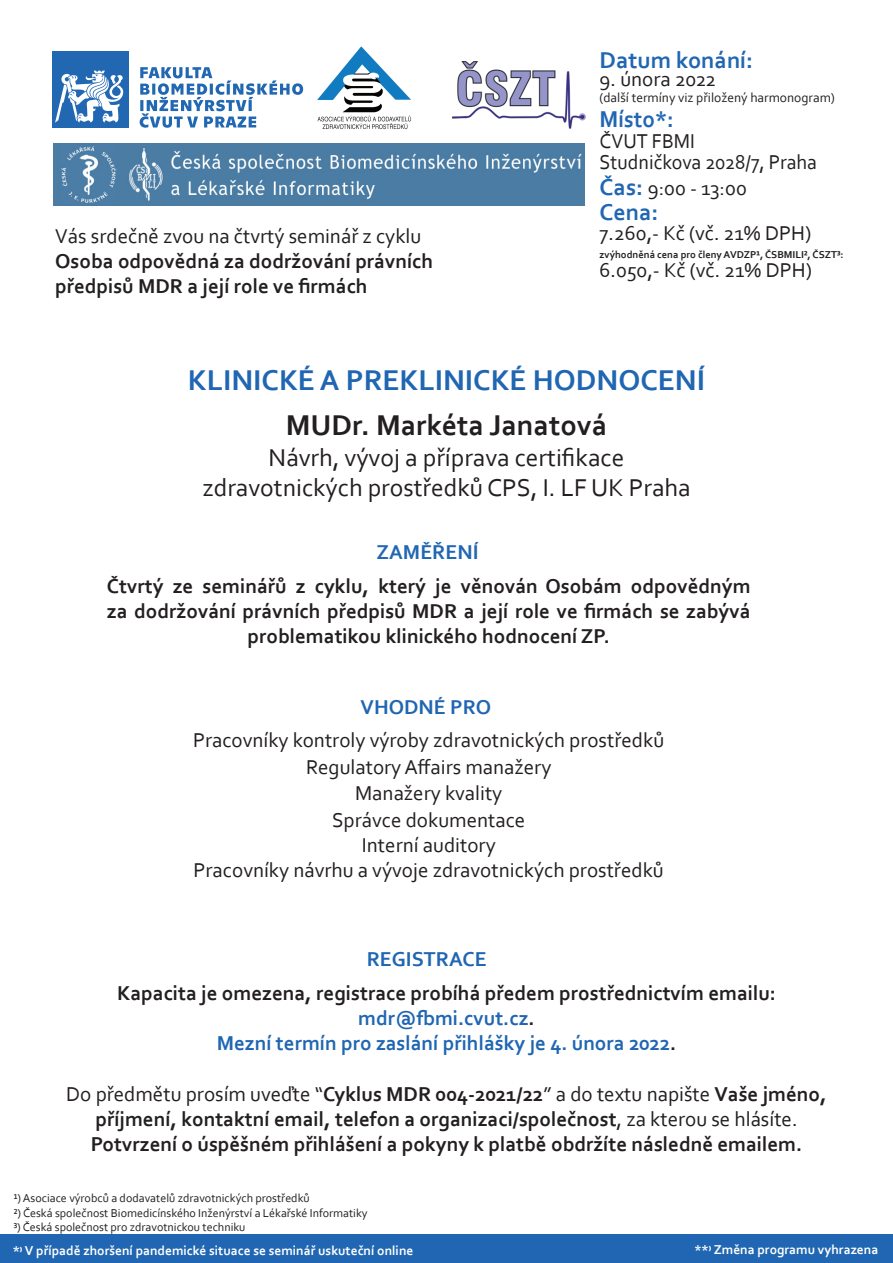
<style>
.page{position:relative;width:893px;height:1263px;background:#fff}
.page>*{position:absolute;margin:0;border:0;box-sizing:border-box;transform-origin:0 0}
.t1{font:700 30px "Corbel";color:#2066b2}
.t2{font:700 30px "Corbel";color:#231f20}
.t3{font:25.5px/30.6px "Corbel";color:#231f20;text-align:center}
.t4{font:700 24px "Corbel";color:#2066b2}
.t5{font:700 24px "Corbel";color:#2066b2;scale:.95 1}
.t6{font:700 21.15px/25.3px "Corbel";color:#231f20;text-align:center}
.t7{font:700 21.15px "Corbel";color:#2066b2}
.t8{font:21px/26.1px "Corbel";color:#231f20;text-align:center}
.t9{font:700 21px/25.2px "Corbel";color:#231f20}
.t10{font:21px/21px "Corbel";color:#231f20;scale:.95 1}
.t11{font:700 21px "Corbel";color:#2066b2}
.t12{font:700 13.5px "Corbel";color:#fff}
.t13{font:13.5px "Corbel";color:#231f20}
.t14{font:12px/14.4px "Corbel";color:#231f20}
.t15{font:700 10.5px "Corbel";color:#231f20}
.s1{font-weight:700;font-size:24px;color:#2066b2}
.s2{color:#2066b2}
.s3{font-weight:400}
.s4{font-size:12px}
</style>
<div class="page">
<div style="left:0;top:1235px;width:893px;height:28px;background:#2066b2"></div>
<img style="left:54px;top:144px;width:530px;height:61px">
<div style="left:52px;top:51px;width:76px;height:76px;background:#2167b2"></div>
<svg style="left:55px;top:71px;width:68px;height:52px"></svg>
<svg style="left:140px;top:67px;width:163px;height:61px"></svg>
<img style="left:317px;top:46px;width:94px;height:84px">
<img style="left:452px;top:61px;width:134px;height:68px">
<p class="t8" style="left:55px;top:222px;width:368px">Vás srdečně zvou na čtvrtý seminář z cyklu</p>
<p class="t9" style="left:55px;top:248px;width:379px">Osoba odpovědná za dodržování právních předpisů MDR a její role ve firmách</p>
<p class="t4" style="left:600px;top:45px;width:155px">Datum konání:</p>
<p class="t8" style="left:600px;top:65px;width:118px">9. února 2022</p>
<p class="t13" style="left:600px;top:89px;width:237px">(další termíny viz přiložený harmonogram)</p>
<p class="t5" style="left:600px;top:105px;width:80px">Místo*:</p>
<p class="t10" style="left:600px;top:130px;width:230px">ČVUT FBMI<br>Studničkova 2028/7, Praha</p>
<p class="t8" style="left:600px;top:174px;width:149px"><span class="s1">Čas:</span> 9:00 - 13:00</p>
<p class="t4" style="left:600px;top:198px;width:61px">Cena:</p>
<p class="t8" style="left:600px;top:219px;width:213px">7.260,- Kč (vč. 21% DPH)</p>
<p class="t15" style="left:600px;top:248px;width:245px">zvýhodněná cena pro členy AVDZP¹, ČSBMILI², ČSZT³:</p>
<p class="t8" style="left:600px;top:257px;width:214px">6.050,- Kč (vč. 21% DPH)</p>
<h1 class="t1" style="left:188px;top:362px;width:519px">KLINICKÉ A PREKLINICKÉ HODNOCENÍ</h1>
<h1 class="t2" style="left:286px;top:407px;width:323px">MUDr. Markéta Janatová</h1>
<p class="t3" style="left:202px;top:441px;width:490px">Návrh, vývoj a příprava certifikace zdravotnických prostředků CPS, I. LF UK Praha</p>
<p class="t11" style="left:377px;top:539px;width:103px">ZAMĚŘENÍ</p>
<p class="t9" style="left:107px;top:573px;width:645px;text-align:center">Čtvrtý ze seminářů z cyklu, který je věnován Osobám odpovědným za dodržování právních předpisů MDR a její role ve firmách se zabývá problematikou klinického hodnocení ZP.</p>
<p class="t11" style="left:361px;top:694px;width:132px">VHODNÉ PRO</p>
<p class="t8" style="left:193px;top:726px;width:473px">Pracovníky kontroly výroby zdravotnických prostředků Regulatory Affairs manažery<br>Manažery kvality<br>Správce dokumentace<br>Interní auditory<br>Pracovníky návrhu a vývoje zdravotnických prostředků</p>
<p class="t7" style="left:367px;top:945px;width:122px">REGISTRACE</p>
<p class="t6" style="left:117px;top:979px;width:660px">Kapacita je omezena, registrace probíhá předem prostřednictvím emailu: <span class="s2">mdr@fbmi.cvut.cz</span>.<br><span class="s2">Mezní termín pro zaslání přihlášky je 4. února 2022</span>.</p>
<p class="t6" style="left:66px;top:1081px;width:762px"><span class="s3">Do předmětu prosím uveďte “</span>Cyklus MDR 004-2021/22<span class="s3">” a do textu napište</span> Vaše jméno, příjmení, kontaktní email, telefon a organizaci/společnost<span class="s3">, za kterou se hlásíte.<br></span>Potvrzení o úspěšném přihlášení a pokyny k platbě obdržíte následně emailem.</p>
<p class="t14" style="left:14px;top:1190px;width:355px">¹) Asociace výrobců a dodavatelů zdravotnických prostředků<br>²) Česká společnost Biomedicínského Inženýrství a Lékařské Informatiky<br>³) Česká společnost pro zdravotnickou techniku</p>
<p class="t12" style="left:13px;top:1242px;width:402px">*<span class="s4">⁾</span> V případě zhoršení pandemické situace se seminář uskuteční online</p>
<p class="t12" style="left:694px;top:1241px;width:185px">**<span class="s4">⁾</span> Změna programu vyhrazena</p>
</div>
